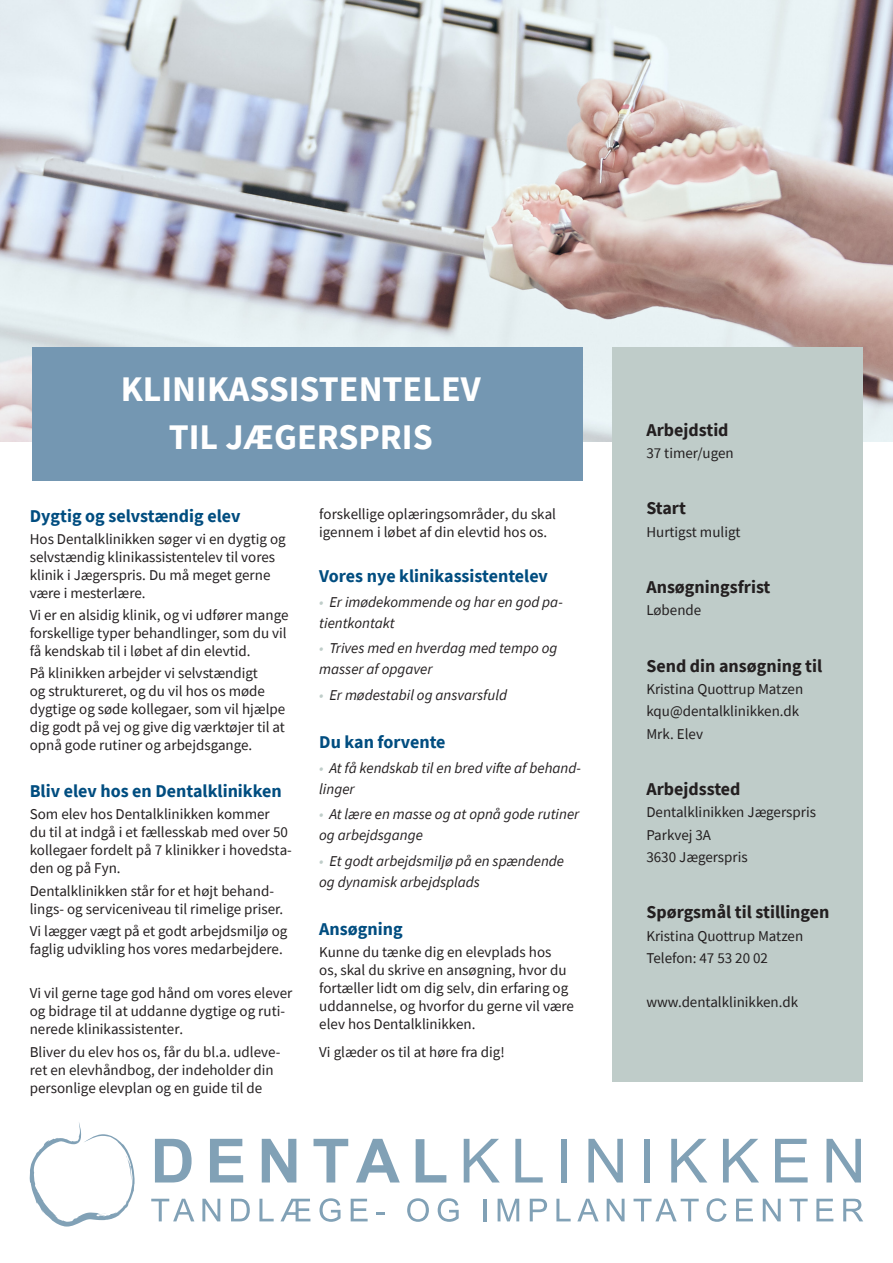
<style>
.page{position:relative;width:893px;height:1263px;background:#fff}
.page>*{position:absolute;margin:0;border:0;box-sizing:border-box;transform-origin:0 0}
.t1{font:700 36px "Source Sans Pro";color:#fff}
.t2{font:700 18px "Source Sans Pro";color:#004d80}
.t3{font:700 18px "Source Sans Pro";color:#231f20}
.t4{font:15px/18px "Source Sans Pro";color:#231f20}
.t5{font:italic 15px/21px "Source Sans Pro";color:#231f20}
.s1{color:#bfcdc9}
</style>
<div class="page">
<img style="left:0;top:0;width:893px;height:442px">
<div style="left:32px;top:348px;width:551px;height:133px;background:#7497b2"></div>
<div style="left:612px;top:348px;width:251px;height:734px;background:#bfccc9"></div>
<svg style="left:30px;top:1123px;width:105px;height:103px"></svg>
<svg style="left:155px;top:1139px;width:37px;height:43px"></svg>
<svg style="left:210px;top:1139px;width:33px;height:43px"></svg>
<svg style="left:262px;top:1139px;width:34px;height:43px"></svg>
<svg style="left:314px;top:1139px;width:34px;height:43px"></svg>
<svg style="left:356px;top:1139px;width:44px;height:43px"></svg>
<svg style="left:416px;top:1139px;width:30px;height:43px"></svg>
<svg style="left:464px;top:1139px;width:36px;height:43px"></svg>
<svg style="left:515px;top:1139px;width:28px;height:43px"></svg>
<div style="left:562px;top:1139px;width:5px;height:43px;background:#81a1b6"></div>
<svg style="left:588px;top:1139px;width:35px;height:43px"></svg>
<div style="left:644px;top:1139px;width:6px;height:43px;background:#81a1b6"></div>
<svg style="left:671px;top:1139px;width:36px;height:43px"></svg>
<svg style="left:723px;top:1139px;width:36px;height:43px"></svg>
<svg style="left:775px;top:1139px;width:33px;height:43px"></svg>
<svg style="left:826px;top:1139px;width:35px;height:43px"></svg>
<svg style="left:151px;top:1199px;width:43px;height:22px"></svg>
<svg style="left:202px;top:1199px;width:18px;height:22px"></svg>
<svg style="left:231px;top:1199px;width:19px;height:22px"></svg>
<svg style="left:259px;top:1199px;width:15px;height:22px"></svg>
<svg style="left:280px;top:1199px;width:30px;height:22px"></svg>
<svg style="left:319px;top:1198px;width:21px;height:24px"></svg>
<svg style="left:351px;top:1199px;width:17px;height:22px"></svg>
<svg style="left:376px;top:1212px;width:9px;height:2px"></svg>
<svg style="left:407px;top:1198px;width:22px;height:24px"></svg>
<svg style="left:438px;top:1198px;width:21px;height:24px"></svg>
<hr style="left:484px;top:1199px;width:3px;height:22px;background:#81a1b6">
<svg style="left:498px;top:1199px;width:21px;height:22px"></svg>
<svg style="left:530px;top:1199px;width:17px;height:22px"></svg>
<svg style="left:556px;top:1199px;width:15px;height:22px"></svg>
<svg style="left:577px;top:1199px;width:22px;height:22px"></svg>
<svg style="left:607px;top:1199px;width:17px;height:22px"></svg>
<svg style="left:633px;top:1199px;width:66px;height:22px"></svg>
<svg style="left:706px;top:1198px;width:21px;height:24px"></svg>
<svg style="left:736px;top:1199px;width:17px;height:22px"></svg>
<svg style="left:763px;top:1199px;width:18px;height:22px"></svg>
<svg style="left:790px;top:1199px;width:18px;height:22px"></svg>
<svg style="left:816px;top:1199px;width:17px;height:22px"></svg>
<svg style="left:843px;top:1199px;width:20px;height:22px"></svg>
<p class="t1" style="left:121px;top:365px;width:362px">KLINIKASSISTENTELEV</p>
<p class="t1" style="left:169px;top:412px;width:266px">TIL JÆGERSPRIS</p>
<p class="t3" style="left:646px;top:417px;width:84px">Arbejdstid</p>
<p class="t4" style="left:646px;top:444px;width:89px">37 timer/ugen</p>
<p class="t2" style="left:30px;top:503px;width:212px">Dygtig og selvstændig elev</p>
<p class="t4" style="left:30px;top:530px;width:257px">Hos Dentalklinikken søger vi en dygtig og selvstændig klinikassistentelev til vores klinik i Jægerspris. Du må meget gerne være i mesterlære.</p>
<p class="t4" style="left:30px;top:606px;width:260px;text-align:justify">Vi er en alsidig klinik, og vi udfører mange forskellige typer behandlinger, som du vil få kendskab til i løbet af din elevtid.</p>
<p class="t4" style="left:30px;top:664px;width:257px">På klinikken arbejder vi selvstændigt<br>og struktureret, og du vil hos os møde dygtige og søde kollegaer, som vil hjælpe dig godt på vej og give dig værktøjer til at opnå gode rutiner og arbejdsgange.</p>
<p class="t2" style="left:30px;top:779px;width:253px">Bliv elev hos en Dentalklinikken</p>
<p class="t4" style="left:30px;top:805px;width:264px">Som elev hos Dentalklinikken kommer<br>du til at indgå i et fællesskab med over 50 kollegaer fordelt på 7 klinikker i hovedsta&shy;den og på Fyn.</p>
<p class="t4" style="left:30px;top:881px;width:255px">Dentalklinikken står for et højt behand&shy;lings- og serviceniveau til rimelige priser.</p>
<p class="t4" style="left:30px;top:922px;width:259px">Vi lægger vægt på et godt arbejdsmiljø og faglig udvikling hos vores medarbejdere.</p>
<p class="t4" style="left:30px;top:984px;width:264px">Vi vil gerne tage god hånd om vores elever og bidrage til at uddanne dygtige og ruti&shy;nerede klinikassistenter.</p>
<p class="t4" style="left:30px;top:1042px;width:252px">Bliver du elev hos os, får du bl.a. udleve&shy;ret en elevhåndbog, der indeholder din personlige elevplan og en guide til de</p>
<p class="t4" style="left:319px;top:505px;width:238px">forskellige oplæringsområder, du skal igennem i løbet af din elevtid hos os.</p>
<p class="t2" style="left:319px;top:564px;width:230px">Vores nye klinikassistentelev</p>
<p class="t5" style="left:319px;top:591px;width:245px"><span class="s1">•</span> Er imødekommende og har en god pa&shy;tientkontakt</p>
<p class="t5" style="left:319px;top:638px;width:240px"><span class="s1">•</span> Trives med en hverdag med tempo og masser af opgaver</p>
<p class="t5" style="left:319px;top:684px;width:189px"><span class="s1">•</span> Er mødestabil og ansvarsfuld</p>
<p class="t2" style="left:319px;top:730px;width:128px">Du kan forvente</p>
<p class="t5" style="left:319px;top:757px;width:263px"><span class="s1">•</span> At få kendskab til en bred vifte af behand&shy;linger</p>
<p class="t5" style="left:319px;top:804px;width:262px"><span class="s1">•</span> At lære en masse og at opnå gode rutiner og arbejdsgange</p>
<p class="t5" style="left:319px;top:850px;width:246px"><span class="s1">•</span> Et godt arbejdsmiljø på en spændende og dynamisk arbejdsplads</p>
<p class="t2" style="left:319px;top:916px;width:85px">Ansøgning</p>
<p class="t4" style="left:319px;top:943px;width:256px">Kunne du tænke dig en elevplads hos<br>os, skal du skrive en ansøgning, hvor du fortæller lidt om dig selv, din erfaring og uddannelse, og hvorfor du gerne vil være elev hos Dentalklinikken.</p>
<p class="t4" style="left:319px;top:1043px;width:187px">Vi glæder os til at høre fra dig!</p>
<p class="t3" style="left:646px;top:496px;width:41px">Start</p>
<p class="t4" style="left:646px;top:522px;width:96px">Hurtigst muligt</p>
<p class="t3" style="left:646px;top:575px;width:126px">Ansøgningsfrist</p>
<p class="t4" style="left:646px;top:601px;width:56px">Løbende</p>
<p class="t3" style="left:646px;top:654px;width:177px">Send din ansøgning til</p>
<p class="t4" style="left:646px;top:680px;width:158px">Kristina Quottrup Matzen</p>
<p class="t4" style="left:646px;top:702px;width:154px">kqu@dentalklinikken.dk</p>
<p class="t4" style="left:646px;top:724px;width:58px">Mrk. Elev</p>
<p class="t3" style="left:646px;top:777px;width:96px">Arbejdssted</p>
<p class="t4" style="left:646px;top:803px;width:171px">Dentalklinikken Jægerspris</p>
<p class="t4" style="left:646px;top:825px;width:66px">Parkvej 3A</p>
<p class="t4" style="left:646px;top:848px;width:103px">3630 Jægerspris</p>
<p class="t3" style="left:646px;top:900px;width:185px">Spørgsmål til stillingen</p>
<p class="t4" style="left:646px;top:927px;width:158px">Kristina Quottrup Matzen</p>
<p class="t4" style="left:646px;top:949px;width:123px">Telefon: 47 53 20 02</p>
<p class="t4" style="left:646px;top:993px;width:153px">www.dentalklinikken.dk</p>
</div>
